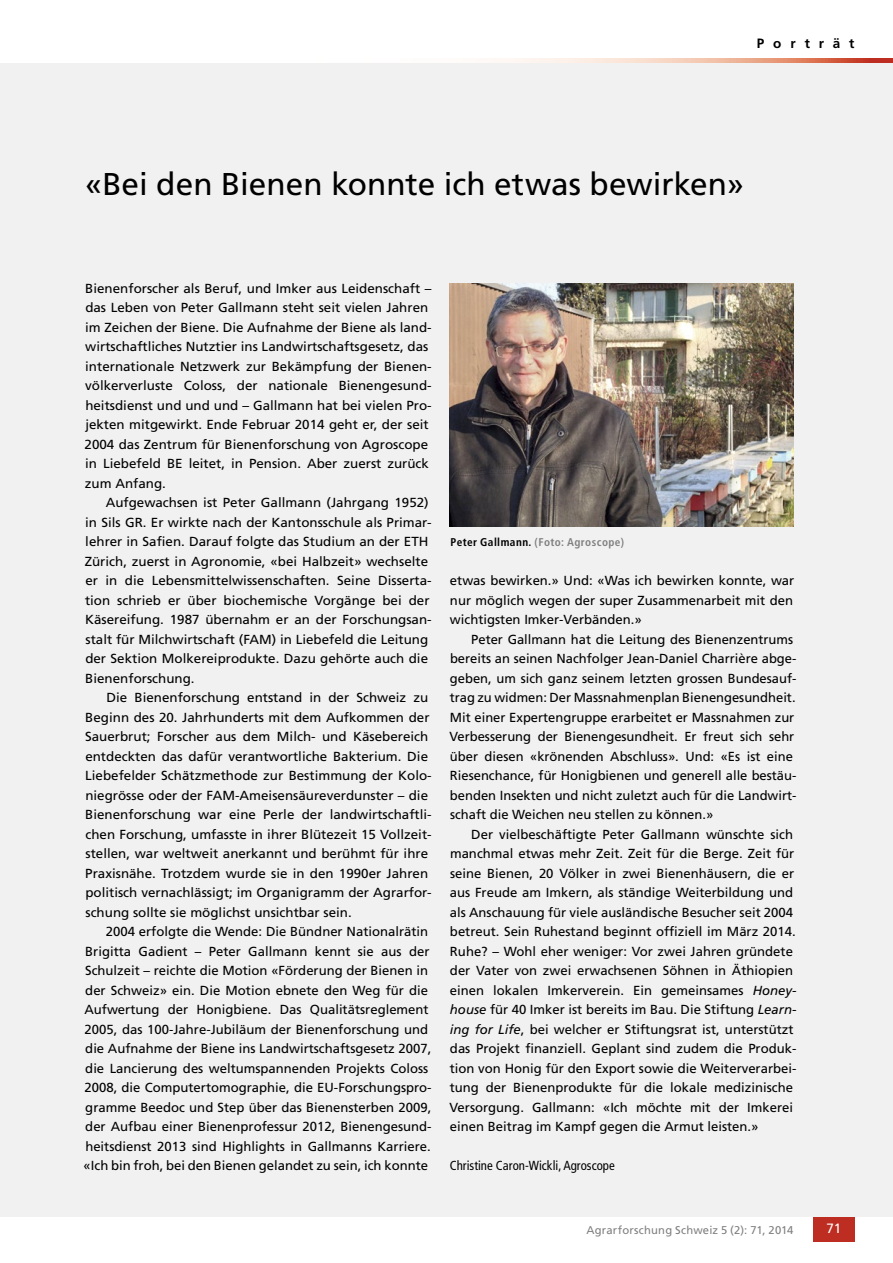
<style>
.page{position:relative;width:893px;height:1263px;background:#fff}
.page>*{position:absolute;margin:0;border:0;box-sizing:border-box;transform-origin:0 0}
.t1{font:31.5px "Frutiger LT Std";color:#000}
.t2{font:700 13.5px "Frutiger LT Std";letter-spacing:.655em;color:#000}
.t3{font:13.5px "Frutiger LT Std";color:#fff}
.t4{font:13.2px/19.5px "Frutiger LT Std";color:#000}
.t5{font:condensed 13.2px "Frutiger LT Std";color:#000}
.t6{font:11.25px "Frutiger LT Std";letter-spacing:.015em;color:#808080}
.t7{font:700 condensed 11.25px "Frutiger LT Std";letter-spacing:.04em;color:#808080}
.s1{color:#000}
.s2{font-style:italic}
</style>
<div class="page">
<hr style="left:85px;top:1216px;width:770px;height:1px;background:#bd2d21">
<div style="left:813px;top:1216px;width:42px;height:26px;background:#bd2d21"></div>
<div style="left:0;top:63px;width:893px;height:1153px;background:#f1f1f1"></div>
<svg style="left:498px;top:58px;width:395px;height:5px;background:#ebb3a0"></svg>
<img style="left:450px;top:284px;width:343px;height:242px">
<p class="t2" style="left:757px;top:36px;width:99px">Porträt</p>
<h1 class="t1" style="left:85px;top:166px;width:660px">«Bei den Bienen konnte ich etwas bewirken»</h1>
<p class="t4" style="left:85px;top:278px;width:349px">Bienenforscher als Beruf, und Imker aus Leidenschaft – das Leben von Peter Gallmann steht seit vielen Jahren im Zeichen der Biene. Die Aufnahme der Biene als land&shy;wirtschaftliches Nutztier ins Landwirtschaftsgesetz, das internationale Netzwerk zur Bekämpfung der Bienen&shy;völkerverluste Coloss, der nationale Bienengesund&shy;heitsdienst und und und – Gallmann hat bei vielen Pro&shy;jekten mitgewirkt. Ende Februar 2014 geht er, der seit 2004 das Zentrum für Bienenforschung von Agroscope in Liebefeld BE leitet, in Pension. Aber zuerst zurück zum Anfang.</p>
<p class="t4" style="left:85px;top:493px;width:348px;text-indent:21px">Aufgewachsen ist Peter Gallmann (Jahrgang 1952) in Sils GR. Er wirkte nach der Kantonsschule als Primar&shy;lehrer in Safien. Darauf folgte das Studium an der ETH Zürich, zuerst in Agronomie, «bei Halbzeit» wechselte er in die Lebensmittelwissenschaften. Seine Disserta&shy;tion schrieb er über biochemische Vorgänge bei der Käsereifung. 1987 übernahm er an der Forschungsan&shy;stalt für Milchwirtschaft (FAM) in Liebefeld die Leitung der Sektion Molkereiprodukte. Dazu gehörte auch die Bienenforschung.</p>
<p class="t4" style="left:85px;top:688px;width:348px;text-indent:21px">Die Bienenforschung entstand in der Schweiz zu Beginn des 20. Jahrhunderts mit dem Aufkommen der Sauerbrut; Forscher aus dem Milch- und Käsebereich entdeckten das dafür verantwortliche Bakterium. Die Liebefelder Schätzmethode zur Bestimmung der Kolo&shy;niegrösse oder der FAM-Ameisensäureverdunster – die Bienenforschung war eine Perle der landwirtschaftli&shy;chen Forschung, umfasste in ihrer Blütezeit 15 Vollzeit&shy;stellen, war weltweit anerkannt und berühmt für ihre Praxisnähe. Trotzdem wurde sie in den 1990er Jahren politisch vernachlässigt; im Organigramm der Agrarfor&shy;schung sollte sie möglichst unsichtbar sein.</p>
<p class="t4" style="left:84px;top:922px;width:350px;text-indent:22px">2004 erfolgte die Wende: Die Bündner Nationalrätin Brigitta Gadient – Peter Gallmann kennt sie aus der Schulzeit – reichte die Motion «Förderung der Bienen in der Schweiz» ein. Die Motion ebnete den Weg für die Aufwertung der Honigbiene. Das Qualitätsreglement 2005, das 100-Jahre-Jubiläum der Bienenforschung und die Aufnahme der Biene ins Landwirtschaftsgesetz 2007, die Lancierung des weltumspannenden Projekts Coloss 2008, die Computertomographie, die EU-Forschungspro&shy;gramme Beedoc und Step über das Bienensterben 2009, der Aufbau einer Bienenprofessur 2012, Bienengesund&shy;heitsdienst 2013 sind Highlights in Gallmanns Karriere. «Ich bin froh, bei den Bienen gelandet zu sein, ich konnte</p>
<p class="t7" style="left:451px;top:535px;width:175px"><span class="s1">Peter Gallmann.</span> (Foto: Agroscope)</p>
<p class="t4" style="left:450px;top:571px;width:346px;text-align:justify">etwas bewirken.» Und: «Was ich bewirken konnte, war nur möglich wegen der super Zusammenarbeit mit den wichtigsten Imker-Verbänden.»</p>
<p class="t4" style="left:449px;top:629px;width:349px;text-indent:22px">Peter Gallmann hat die Leitung des Bienenzentrums bereits an seinen Nachfolger Jean-Daniel Charrière abge&shy;geben, um sich ganz seinem letzten grossen Bundesauf&shy;trag zu widmen: Der Massnahmenplan Bienengesundheit.<br>Mit einer Expertengruppe erarbeitet er Massnahmen zur Verbesserung der Bienengesundheit. Er freut sich sehr über diesen «krönenden Abschluss». Und: «Es ist eine Riesenchance, für Honigbienen und generell alle bestäu&shy;benden Insekten und nicht zuletzt auch für die Landwirt&shy;schaft die Weichen neu stellen zu können.»</p>
<p class="t4" style="left:449px;top:824px;width:349px;text-indent:22px">Der vielbeschäftigte Peter Gallmann wünschte sich manchmal etwas mehr Zeit. Zeit für die Berge. Zeit für seine Bienen, 20 Völker in zwei Bienenhäusern, die er aus Freude am Imkern, als ständige Weiterbildung und als Anschauung für viele ausländische Besucher seit 2004 betreut. Sein Ruhestand beginnt offiziell im März 2014.<br>Ruhe? – Wohl eher weniger: Vor zwei Jahren gründete der Vater von zwei erwachsenen Söhnen in Äthiopien einen lokalen Imkerverein. Ein gemeinsames <span class="s2">Honey&shy;house</span> für 40 Imker ist bereits im Bau. Die Stiftung <span class="s2">Learn&shy;ing for Life</span>, bei welcher er Stiftungsrat ist, unterstützt das Projekt finanziell. Geplant sind zudem die Produk&shy;tion von Honig für den Export sowie die Weiterverarbei&shy;tung der Bienenprodukte für die lokale medizinische Versorgung. Gallmann: «Ich möchte mit der Imkerei einen Beitrag im Kampf gegen die Armut leisten.»</p>
<p class="t5" style="left:450px;top:1158px;width:167px">Christine Caron-Wickli, Agroscope</p>
<p class="t6" style="left:587px;top:1223px;width:208px">Agrarforschung Schweiz 5 (2): 71, 2014</p>
<p class="t3" style="left:826px;top:1221px;width:16px">71</p>
</div>
